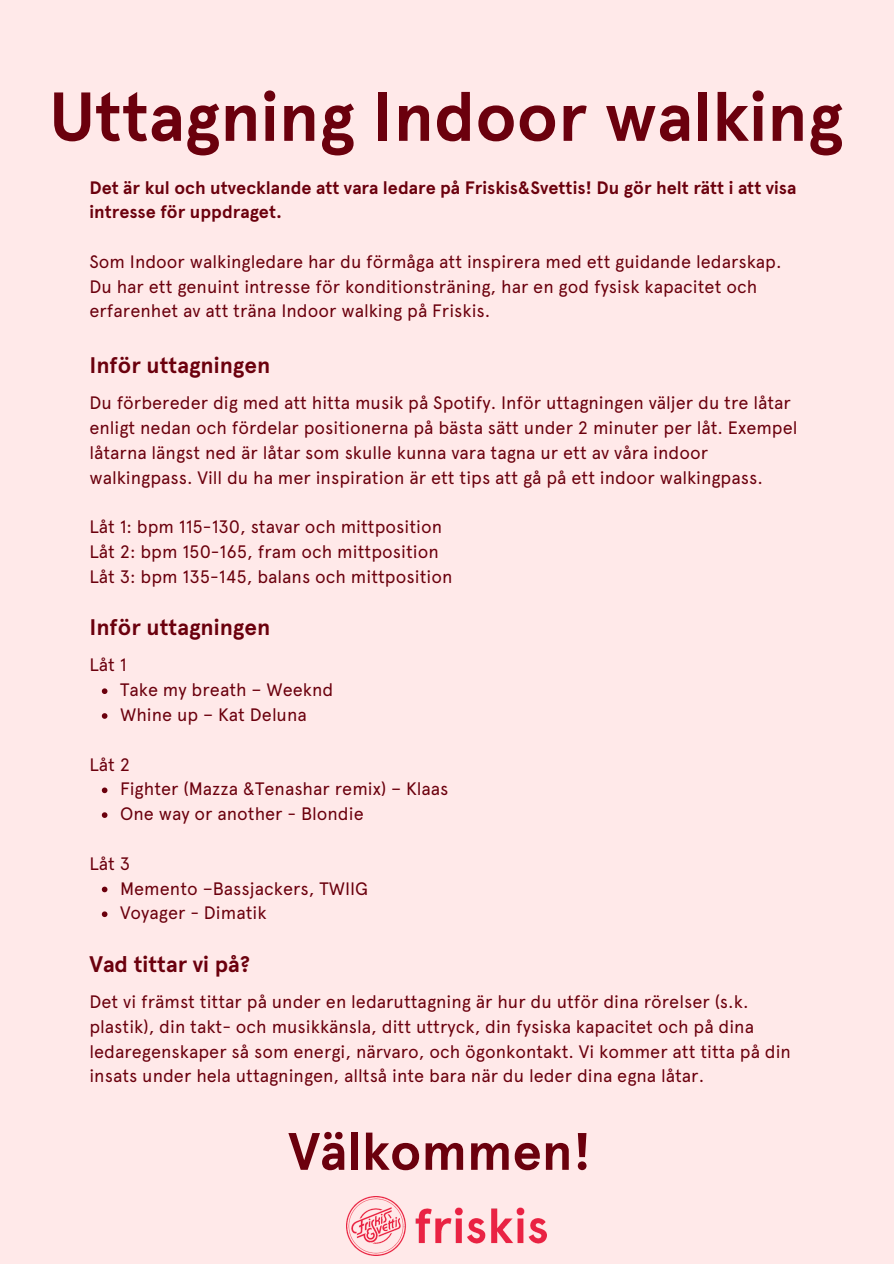
<style>
.page{position:relative;width:894px;height:1264px;background:#fff}
.page>*{position:absolute;margin:0;border:0;box-sizing:border-box;transform-origin:0 0}
.t1{font:700 69px "Apercu";color:#6b000d}
.t2{font:700 52.5px "Apercu";color:#6b000d}
.t3{font:700 22.5px "Apercu";color:#6b000d}
.t4{font:18px/24.8px "Apercu";color:#6b000d}
.t5{font:700 18px/24.8px "Apercu";color:#6b000d}
</style>
<div class="page">
<div style="left:0;top:0;width:893px;height:1263px;background:#ffe9e9"></div>
<svg style="left:102px;top:688px;width:5px;height:6px"></svg>
<svg style="left:102px;top:713px;width:5px;height:5px"></svg>
<svg style="left:102px;top:787px;width:5px;height:6px"></svg>
<svg style="left:102px;top:812px;width:5px;height:6px"></svg>
<svg style="left:102px;top:886px;width:5px;height:6px"></svg>
<svg style="left:102px;top:911px;width:5px;height:6px"></svg>
<img style="left:346px;top:1196px;width:200px;height:59px">
<p class="t1" style="left:50px;top:75px;width:795px">Uttagning Indoor walking</p>
<p class="t5" style="left:89px;top:175px;width:708px">Det är kul och utvecklande att vara ledare på Friskis&amp;Svettis! Du gör helt rätt i att visa intresse för uppdraget.</p>
<p class="t4" style="left:89px;top:249px;width:693px">Som Indoor walkingledare har du förmåga att inspirera med ett guidande ledarskap.<br>Du har ett genuint intresse för konditionsträning, har en god fysisk kapacitet och erfarenhet av att träna Indoor walking på Friskis.</p>
<p class="t3" style="left:89px;top:351px;width:182px">Inför uttagningen</p>
<p class="t4" style="left:89px;top:391px;width:709px">Du förbereder dig med att hitta musik på Spotify. Inför uttagningen väljer du tre låtar enligt nedan och fördelar positionerna på bästa sätt under 2 minuter per låt. Exempel låtarna längst ned är låtar som skulle kunna vara tagna ur ett av våra indoor walkingpass. Vill du ha mer inspiration är ett tips att gå på ett indoor walkingpass.</p>
<p class="t4" style="left:89px;top:515px;width:354px">Låt 1: bpm 115-130, stavar och mittposition</p>
<p class="t4" style="left:89px;top:539px;width:351px">Låt 2: bpm 150-165, fram och mittposition</p>
<p class="t4" style="left:89px;top:564px;width:364px">Låt 3: bpm 135-145, balans och mittposition</p>
<p class="t3" style="left:89px;top:613px;width:182px">Inför uttagningen</p>
<p class="t4" style="left:89px;top:653px;width:39px">Låt 1</p>
<p class="t4" style="left:120px;top:677px;width:215px">Take my breath – Weeknd</p>
<p class="t4" style="left:120px;top:702px;width:188px">Whine up – Kat Deluna</p>
<p class="t4" style="left:89px;top:752px;width:42px">Låt 2</p>
<p class="t4" style="left:120px;top:777px;width:330px">Fighter (Mazza &amp;Tenashar remix) – Klaas</p>
<p class="t4" style="left:120px;top:801px;width:245px">One way or another - Blondie</p>
<p class="t4" style="left:89px;top:851px;width:42px">Låt 3</p>
<p class="t4" style="left:120px;top:876px;width:249px">Memento –Bassjackers, TWIIG</p>
<p class="t4" style="left:120px;top:900px;width:148px">Voyager - Dimatik</p>
<p class="t3" style="left:89px;top:950px;width:162px">Vad tittar vi på?</p>
<p class="t4" style="left:89px;top:989px;width:702px">Det vi främst tittar på under en ledaruttagning är hur du utför dina rörelser (s.k. plastik), din takt- och musikkänsla, ditt uttryck, din fysiska kapacitet och på dina ledaregenskaper så som energi, närvaro, och ögonkontakt. Vi kommer att titta på din insats under hela uttagningen, alltså inte bara när du leder dina egna låtar.</p>
<p class="t2" style="left:288px;top:1119px;width:304px">Välkommen!</p>
</div>
